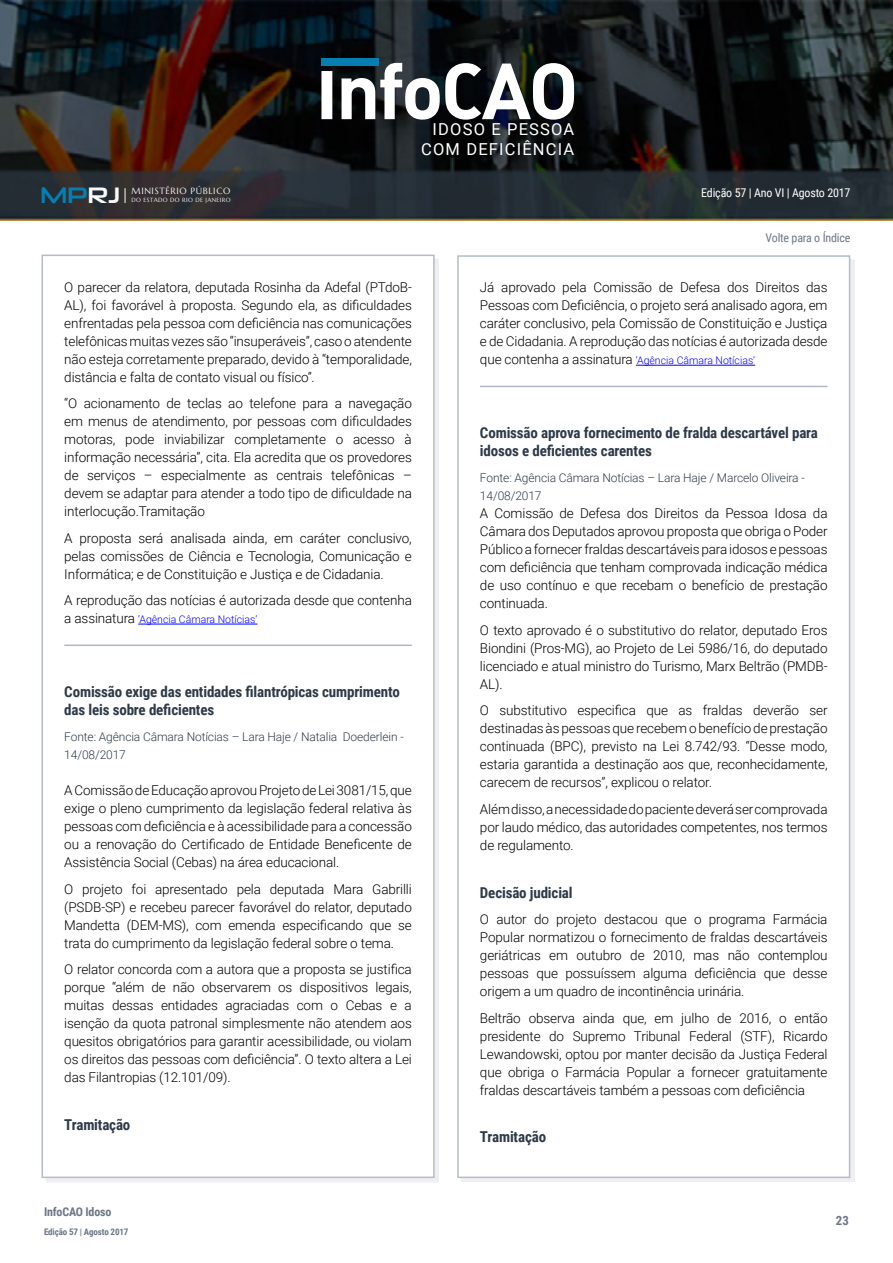
<style>
.page{position:relative;width:893px;height:1263px;background:#fff}
.page>*{position:absolute;margin:0;border:0;box-sizing:border-box;transform-origin:0 0}
.t1{font:22.5px "Neuropolitical Rg";color:#057fb2}
.t2{font:16.5px/19.8px "Roboto";letter-spacing:.07em;color:#fff;text-align:right}
.t3{font:700 15px/18px "Roboto Condensed";letter-spacing:-.01em;color:#2e3a48}
.t4{font:300 13.5px/18px "Roboto";letter-spacing:-.01em;color:#000;text-align:justify}
.t5{font:700 12.75px "Roboto Condensed";color:#6d7786}
.t6{font:300 12px/18px "Roboto";letter-spacing:-.01em;color:#2e3a48}
.t7{font:12px "Roboto Condensed";letter-spacing:-.015em;color:#fff}
.t8{font:12px "Roboto Condensed";letter-spacing:-.015em;color:#6d7786}
.t9{font:700 12px "Roboto Condensed";letter-spacing:-.015em;color:#6d7786}
.t10{font:300 10.5px "Roboto";color:#00f}
.t11{font:700 9px "Roboto Condensed";letter-spacing:-.015em;color:#6d7786}
.t12{font:9px "Marcellus SC";letter-spacing:.07em;color:#f2f2f2}
.t13{font:6px "Marcellus SC";letter-spacing:.06em;color:#f2f2f2}
.s1{color:#fafafa}
.s2{font-size:13.5px;color:#000}
</style>
<div class="page">
<img style="left:0;top:0;width:893px;height:220px">
<div style="left:321px;top:59px;width:58px;height:7px;background:#067eb2"></div>
<svg style="left:125px;top:188px;width:1px;height:15px"></svg>
<svg style="left:321px;top:63px;width:253px;height:57px"></svg>
<hr style="left:480px;top:386px;width:347px;height:1px;background:#afb7c7">
<hr style="left:636px;top:365px;width:119px;height:1px;background:#00f">
<div style="left:457px;top:255px;width:393px;height:923px;border:2px solid #b3bdca"></div>
<hr style="left:64px;top:644px;width:348px;height:2px;background:#afb7c7">
<hr style="left:138px;top:624px;width:119px;height:1px;background:#00f">
<div style="left:42px;top:255px;width:393px;height:923px;border:2px solid #b3bdca"></div>
<p class="t2" style="left:421px;top:119px;width:155px">IDOSO E PESSOA<br>COM DEFICIÊNCIA</p>
<h1 class="t1" style="left:40px;top:181px;width:81px">MP<span class="s1">RJ</span></h1>
<p class="t12" style="left:132px;top:185px;width:100px">MINISTÉRIO PÚBLICO</p>
<p class="t13" style="left:132px;top:196px;width:100px">DO ESTADO DO RIO DE JANEIRO</p>
<p class="t4" style="left:64px;top:277px;width:349px">O parecer da relatora, deputada Rosinha da Adefal (PTdoB-AL), foi favorável à proposta. Segundo ela, as dificuldades enfrentadas pela pessoa com deficiência nas comunicações telefônicas muitas vezes são “insuperáveis”, caso o atendente não esteja corretamente preparado, devido à “temporalidade, distância e falta de contato visual ou físico”.</p>
<p class="t4" style="left:64px;top:394px;width:349px">“O acionamento de teclas ao telefone para a navegação em menus de atendimento, por pessoas com dificuldades motoras, pode inviabilizar completamente o acesso à informação necessária”, cita. Ela acredita que os provedores de serviços – especialmente as centrais telefônicas – devem se adaptar para atender a todo tipo de dificuldade na interlocução.Tramitação</p>
<p class="t4" style="left:64px;top:528px;width:349px">A proposta será analisada ainda, em caráter conclusivo, pelas comissões de Ciência e Tecnologia, Comunicação e Informática; e de Constituição e Justiça e de Cidadania.</p>
<p class="t4" style="left:64px;top:591px;width:349px">A reprodução das notícias é autorizada desde que contenha</p>
<p class="t10" style="left:64px;top:612px;width:195px"><span class="s2">a assinatura</span> ‘Agência Câmara Notícias’</p>
<p class="t3" style="left:64px;top:682px;width:337px">Comissão exige das entidades filantrópicas cumprimento das leis sobre deficientes</p>
<p class="t6" style="left:64px;top:727px;width:341px">Fonte: Agência Câmara Notícias – Lara Haje / Natalia Doederlein -<br>14/08/2017</p>
<p class="t4" style="left:64px;top:781px;width:349px">A Comissão de Educação aprovou Projeto de Lei 3081/15, que exige o pleno cumprimento da legislação federal relativa às pessoas com deficiência e à acessibilidade para a concessão ou a renovação do Certificado de Entidade Beneficente de Assistência Social (Cebas) na área educacional.</p>
<p class="t4" style="left:64px;top:879px;width:349px">O projeto foi apresentado pela deputada Mara Gabrilli (PSDB-SP) e recebeu parecer favorável do relator, deputado Mandetta (DEM-MS), com emenda especificando que se trata do cumprimento da legislação federal sobre o tema.</p>
<p class="t4" style="left:64px;top:960px;width:349px">O relator concorda com a autora que a proposta se justifica porque “além de não observarem os dispositivos legais, muitas dessas entidades agraciadas com o Cebas e a isenção da quota patronal simplesmente não atendem aos quesitos obrigatórios para garantir acessibilidade, ou violam os direitos das pessoas com deficiência”. O texto altera a Lei das Filantropias (12.101/09).</p>
<p class="t3" style="left:64px;top:1115px;width:68px">Tramitação</p>
<p class="t7" style="left:701px;top:184px;width:151px">Edição 57 | Ano VI | Agosto 2017</p>
<p class="t8" style="left:765px;top:230px;width:86px">Volte para o Índice</p>
<p class="t4" style="left:480px;top:278px;width:349px">Já aprovado pela Comissão de Defesa dos Direitos das Pessoas com Deficiência, o projeto será analisado agora, em caráter conclusivo, pela Comissão de Constituição e Justiça e de Cidadania. A reprodução das notícias é autorizada desde</p>
<p class="t10" style="left:480px;top:353px;width:277px"><span class="s2">que contenha a assinatura</span> ‘Agência Câmara Notícias’</p>
<p class="t3" style="left:480px;top:423px;width:339px">Comissão aprova fornecimento de fralda descartável para idosos e deficientes carentes</p>
<p class="t6" style="left:480px;top:468px;width:326px">Fonte: Agência Câmara Notícias – Lara Haje / Marcelo Oliveira -<br>14/08/2017</p>
<p class="t4" style="left:480px;top:504px;width:349px">A Comissão de Defesa dos Direitos da Pessoa Idosa da Câmara dos Deputados aprovou proposta que obriga o Poder Público a fornecer fraldas descartáveis para idosos e pessoas com deficiência que tenham comprovada indicação médica de uso contínuo e que recebam o benefício de prestação continuada.</p>
<p class="t4" style="left:480px;top:620px;width:349px">O texto aprovado é o substitutivo do relator, deputado Eros Biondini (Pros-MG), ao Projeto de Lei 5986/16, do deputado licenciado e atual ministro do Turismo, Marx Beltrão (PMDB-AL).</p>
<p class="t4" style="left:480px;top:701px;width:349px">O substitutivo especifica que as fraldas deverão ser destinadas às pessoas que recebem o benefício de prestação continuada (BPC), previsto na Lei 8.742/93. “Desse modo, estaria garantida a destinação aos que, reconhecidamente, carecem de recursos”, explicou o relator.</p>
<p class="t4" style="left:480px;top:799px;width:349px">Além disso, a necessidade do paciente deverá ser comprovada por laudo médico, das autoridades competentes, nos termos de regulamento.</p>
<p class="t3" style="left:480px;top:883px;width:94px">Decisão judicial</p>
<p class="t4" style="left:480px;top:910px;width:349px">O autor do projeto destacou que o programa Farmácia Popular normatizou o fornecimento de fraldas descartáveis geriátricas em outubro de 2010, mas não contemplou pessoas que possuíssem alguma deficiência que desse origem a um quadro de incontinência urinária.</p>
<p class="t4" style="left:480px;top:1008px;width:349px">Beltrão observa ainda que, em julho de 2016, o então presidente do Supremo Tribunal Federal (STF), Ricardo Lewandowski, optou por manter decisão da Justiça Federal que obriga o Farmácia Popular a fornecer gratuitamente fraldas descartáveis também a pessoas com deficiência</p>
<p class="t3" style="left:480px;top:1127px;width:68px">Tramitação</p>
<p class="t9" style="left:44px;top:1204px;width:69px">InfoCAO Idoso</p>
<p class="t11" style="left:44px;top:1225px;width:86px">Edição 57 | Agosto 2017</p>
<p class="t5" style="left:836px;top:1211px;width:15px">23</p>
</div>
